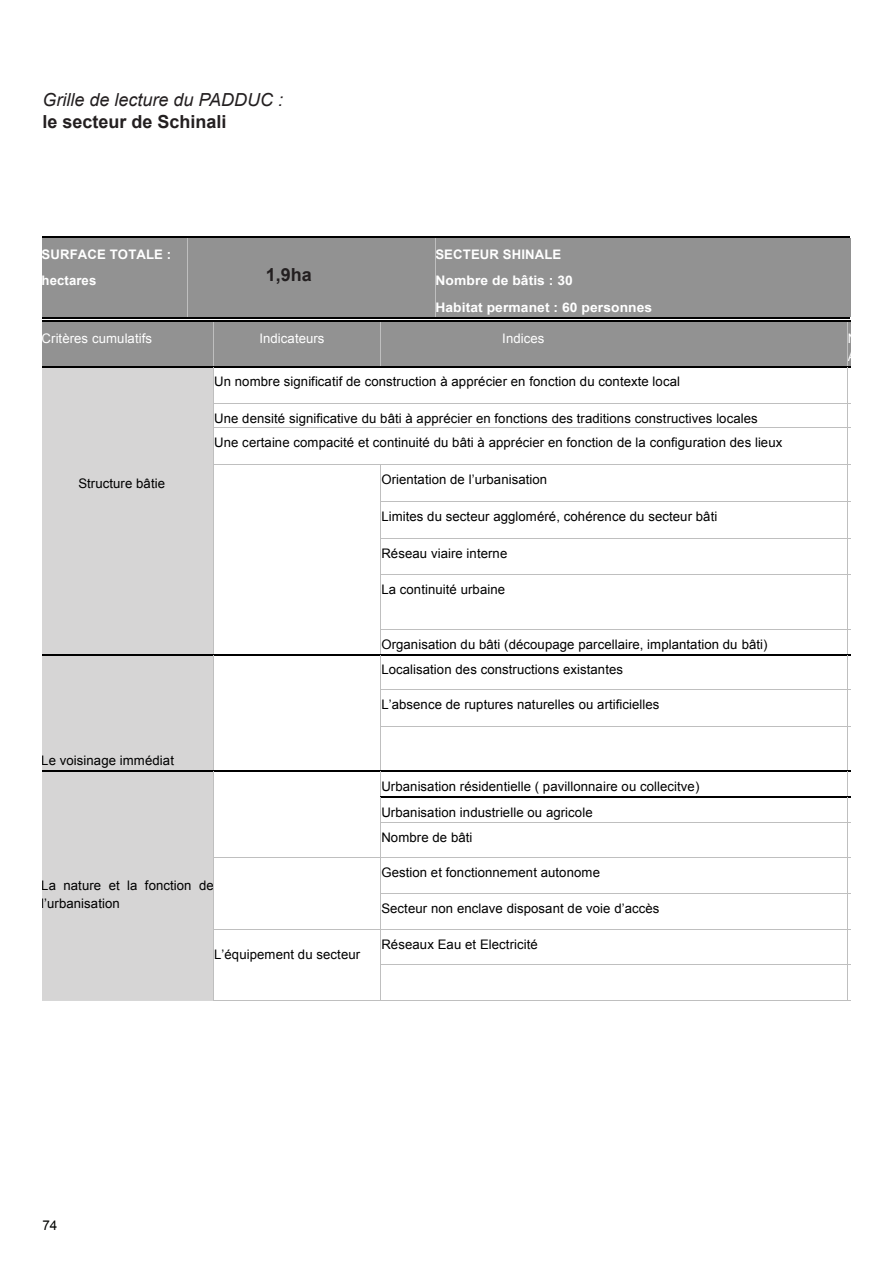
<style>
.page{position:relative;width:893px;height:1263px;background:#fff}
.page>*{position:absolute;margin:0;border:0;box-sizing:border-box;transform-origin:0 0}
.t1{font:italic 18px "Arial";color:#231f20}
.t2{font:700 18px "Arial";color:#231f20}
.t3{font:13.5px "Arial";color:#040503}
.t4{font:13.2px/25.5px "Arial";letter-spacing:.005em;color:#000}
.t5{font:700 13.2px/26.2px "Arial";letter-spacing:.005em;color:#fff}
.t6{font:13.2px "Arial";letter-spacing:.005em;color:#fff}
</style>
<div class="page">
<div style="left:43px;top:238px;width:145px;height:79px;background:#929292"></div>
<div style="left:188px;top:238px;width:247px;height:79px;background:#929292"></div>
<div style="left:435px;top:238px;width:415px;height:26px;background:#929292"></div>
<div style="left:435px;top:264px;width:415px;height:27px;background:#929292"></div>
<div style="left:435px;top:291px;width:415px;height:26px;background:#929292"></div>
<hr style="left:43px;top:237px;width:144px;height:1px;background:#000">
<hr style="left:189px;top:237px;width:246px;height:1px;background:#000">
<hr style="left:436px;top:237px;width:414px;height:1px;background:#000">
<hr style="left:43px;top:317px;width:144px;height:2px;background:#000">
<hr style="left:187px;top:238px;width:1px;height:79px;background:#bfbfbf">
<hr style="left:189px;top:317px;width:246px;height:2px;background:#000">
<hr style="left:435px;top:238px;width:1px;height:79px;background:#bfbfbf">
<hr style="left:436px;top:317px;width:414px;height:2px;background:#000">
<div style="left:43px;top:322px;width:171px;height:44px;background:#929292"></div>
<div style="left:214px;top:322px;width:167px;height:44px;background:#929292"></div>
<div style="left:381px;top:322px;width:466px;height:44px;background:#929292"></div>
<hr style="left:848px;top:322px;width:2px;height:26px;background:#929292">
<hr style="left:43px;top:321px;width:170px;height:1px;background:#000">
<hr style="left:215px;top:321px;width:166px;height:1px;background:#000">
<hr style="left:382px;top:321px;width:465px;height:1px;background:#000">
<hr style="left:213px;top:322px;width:1px;height:44px;background:#bfbfbf">
<hr style="left:381px;top:322px;width:1px;height:44px;background:#bfbfbf">
<hr style="left:847px;top:322px;width:1px;height:44px;background:#bfbfbf">
<div style="left:43px;top:368px;width:171px;height:286px;background:#d6d5d5"></div>
<hr style="left:43px;top:366px;width:170px;height:2px;background:#000">
<hr style="left:215px;top:366px;width:166px;height:2px;background:#000">
<hr style="left:382px;top:366px;width:465px;height:2px;background:#000">
<svg style="left:847px;top:348px;width:3px;height:20px"></svg>
<hr style="left:213px;top:368px;width:1px;height:35px;background:#bfbfbf">
<hr style="left:847px;top:368px;width:1px;height:35px;background:#bfbfbf">
<hr style="left:214px;top:403px;width:633px;height:1px;background:#bfbfbf">
<svg style="left:213px;top:403px;width:1px;height:26px"></svg>
<hr style="left:214px;top:428px;width:633px;height:1px;background:#bfbfbf">
<svg style="left:847px;top:403px;width:3px;height:26px"></svg>
<hr style="left:213px;top:429px;width:1px;height:35px;background:#bfbfbf">
<hr style="left:847px;top:429px;width:1px;height:35px;background:#bfbfbf">
<hr style="left:214px;top:464px;width:167px;height:1px;background:#bfbfbf">
<hr style="left:381px;top:464px;width:466px;height:1px;background:#bfbfbf">
<hr style="left:213px;top:466px;width:1px;height:35px;background:#bfbfbf">
<hr style="left:381px;top:466px;width:1px;height:35px;background:#bfbfbf">
<hr style="left:847px;top:466px;width:1px;height:35px;background:#bfbfbf">
<hr style="left:381px;top:501px;width:466px;height:1px;background:#bfbfbf">
<hr style="left:213px;top:502px;width:1px;height:36px;background:#bfbfbf">
<hr style="left:381px;top:502px;width:1px;height:36px;background:#bfbfbf">
<hr style="left:847px;top:502px;width:1px;height:36px;background:#bfbfbf">
<hr style="left:381px;top:538px;width:466px;height:1px;background:#bfbfbf">
<hr style="left:213px;top:539px;width:1px;height:36px;background:#bfbfbf">
<hr style="left:381px;top:539px;width:1px;height:36px;background:#bfbfbf">
<hr style="left:847px;top:539px;width:1px;height:36px;background:#bfbfbf">
<hr style="left:381px;top:575px;width:466px;height:1px;background:#bfbfbf">
<hr style="left:213px;top:576px;width:1px;height:53px;background:#bfbfbf">
<hr style="left:381px;top:576px;width:1px;height:53px;background:#bfbfbf">
<hr style="left:847px;top:576px;width:1px;height:53px;background:#bfbfbf">
<hr style="left:381px;top:629px;width:466px;height:1px;background:#bfbfbf">
<div style="left:43px;top:655px;width:171px;height:18px;background:#d6d5d5"></div>
<div style="left:43px;top:673px;width:171px;height:18px;background:#d6d5d5"></div>
<div style="left:43px;top:691px;width:171px;height:17px;background:#d6d5d5"></div>
<div style="left:43px;top:708px;width:171px;height:18px;background:#d6d5d5"></div>
<div style="left:43px;top:726px;width:171px;height:18px;background:#d6d5d5"></div>
<div style="left:43px;top:744px;width:171px;height:26px;background:#d6d5d5"></div>
<hr style="left:43px;top:654px;width:170px;height:1px;background:#000">
<svg style="left:213px;top:629px;width:2px;height:26px"></svg>
<hr style="left:215px;top:654px;width:166px;height:1px;background:#000">
<hr style="left:382px;top:654px;width:465px;height:1px;background:#000">
<svg style="left:847px;top:629px;width:3px;height:26px"></svg>
<hr style="left:213px;top:655px;width:1px;height:34px;background:#bfbfbf">
<hr style="left:381px;top:655px;width:1px;height:34px;background:#bfbfbf">
<hr style="left:847px;top:655px;width:1px;height:34px;background:#bfbfbf">
<hr style="left:381px;top:689px;width:466px;height:1px;background:#bfbfbf">
<hr style="left:213px;top:690px;width:1px;height:36px;background:#bfbfbf">
<hr style="left:381px;top:690px;width:1px;height:36px;background:#bfbfbf">
<hr style="left:847px;top:690px;width:1px;height:36px;background:#bfbfbf">
<hr style="left:381px;top:726px;width:466px;height:1px;background:#bfbfbf">
<hr style="left:213px;top:727px;width:1px;height:43px;background:#bfbfbf">
<hr style="left:381px;top:727px;width:1px;height:43px;background:#bfbfbf">
<hr style="left:847px;top:727px;width:1px;height:43px;background:#bfbfbf">
<div style="left:43px;top:771px;width:171px;height:229px;background:#d6d5d5"></div>
<hr style="left:43px;top:770px;width:170px;height:1px;background:#000">
<hr style="left:215px;top:770px;width:166px;height:1px;background:#000">
<hr style="left:382px;top:770px;width:465px;height:1px;background:#000">
<hr style="left:381px;top:796px;width:466px;height:1px;background:#000">
<svg style="left:213px;top:770px;width:2px;height:52px"></svg>
<hr style="left:381px;top:822px;width:466px;height:1px;background:#bfbfbf">
<svg style="left:847px;top:770px;width:3px;height:53px"></svg>
<hr style="left:213px;top:822px;width:1px;height:35px;background:#bfbfbf">
<hr style="left:381px;top:822px;width:1px;height:35px;background:#bfbfbf">
<hr style="left:847px;top:822px;width:1px;height:35px;background:#bfbfbf">
<hr style="left:214px;top:857px;width:167px;height:1px;background:#bfbfbf">
<hr style="left:381px;top:857px;width:466px;height:1px;background:#bfbfbf">
<hr style="left:213px;top:858px;width:1px;height:35px;background:#bfbfbf">
<hr style="left:381px;top:858px;width:1px;height:35px;background:#bfbfbf">
<hr style="left:847px;top:858px;width:1px;height:35px;background:#bfbfbf">
<hr style="left:381px;top:893px;width:466px;height:1px;background:#bfbfbf">
<hr style="left:213px;top:894px;width:1px;height:35px;background:#bfbfbf">
<hr style="left:381px;top:894px;width:1px;height:35px;background:#bfbfbf">
<hr style="left:847px;top:894px;width:1px;height:35px;background:#bfbfbf">
<hr style="left:214px;top:929px;width:167px;height:1px;background:#bfbfbf">
<hr style="left:381px;top:929px;width:466px;height:1px;background:#bfbfbf">
<hr style="left:213px;top:929px;width:1px;height:35px;background:#bfbfbf">
<hr style="left:381px;top:929px;width:1px;height:35px;background:#bfbfbf">
<hr style="left:847px;top:929px;width:1px;height:35px;background:#bfbfbf">
<hr style="left:381px;top:964px;width:466px;height:1px;background:#bfbfbf">
<hr style="left:43px;top:1000px;width:170px;height:1px;background:#d7d7d7">
<hr style="left:213px;top:965px;width:1px;height:35px;background:#bfbfbf">
<hr style="left:214px;top:1000px;width:167px;height:1px;background:#bfbfbf">
<hr style="left:381px;top:965px;width:1px;height:35px;background:#bfbfbf">
<hr style="left:381px;top:1000px;width:466px;height:1px;background:#bfbfbf">
<hr style="left:847px;top:965px;width:1px;height:35px;background:#bfbfbf">
<p class="t1" style="left:43px;top:88px;width:242px">Grille de lecture du PADDUC :</p>
<p class="t2" style="left:43px;top:109px;width:186px">le secteur de Schinali</p>
<p class="t5" style="left:42px;top:242px;width:131px">SURFACE TOTALE : hectares</p>
<p class="t5" style="left:435px;top:242px;width:218px">SECTEUR SHINALE<br>Nombre de bâtis : 30<br>Habitat permanet : 60 personnes</p>
<p class="t6" style="left:42px;top:330px;width:112px">Critères cumulatifs</p>
<p class="t6" style="left:259px;top:330px;width:67px">Indicateurs</p>
<p class="t6" style="left:502px;top:330px;width:44px">Indices</p>
<p class="t2" style="left:266px;top:262px;width:48px">1,9ha</p>
<p class="t4" style="left:78px;top:470px;width:88px">Structure bâtie</p>
<p class="t4" style="left:41px;top:748px;width:134px">Le voisinage immédiat</p>
<p class="t4" style="left:214px;top:369px;width:467px">Un nombre significatif de construction à apprécier en fonction du contexte local</p>
<p class="t4" style="left:214px;top:406px;width:570px;line-height:24.6px">Une densité significative du bâti à apprécier en fonctions des traditions constructives locales<br>Une certaine compacité et continuité du bâti à apprécier en fonction de la configuration des lieux</p>
<p class="t4" style="left:381px;top:467px;width:167px">Orientation de l’urbanisation</p>
<p class="t4" style="left:381px;top:504px;width:337px">Limites du secteur aggloméré, cohérence du secteur bâti</p>
<p class="t4" style="left:381px;top:540px;width:128px">Réseau viaire interne</p>
<p class="t4" style="left:381px;top:577px;width:125px">La continuité urbaine</p>
<p class="t4" style="left:381px;top:631px;width:388px">Organisation du bâti (découpage parcellaire, implantation du bâti)</p>
<p class="t4" style="left:381px;top:657px;width:243px">Localisation des constructions existantes</p>
<p class="t4" style="left:381px;top:692px;width:280px">L’absence de ruptures naturelles ou artificielles</p>
<p class="t4" style="left:41px;top:877px;width:174px;line-height:17.9px">La nature et la fonction de l’urbanisation</p>
<p class="t4" style="left:214px;top:942px;width:148px">L’équipement du secteur</p>
<p class="t4" style="left:381px;top:773px;width:320px">Urbanisation résidentielle ( pavillonnaire ou collecitve)<br>Urbanisation industrielle ou agricole<br>Nombre de bâti</p>
<p class="t4" style="left:381px;top:860px;width:220px">Gestion et fonctionnement autonome</p>
<p class="t4" style="left:381px;top:896px;width:280px">Secteur non enclave disposant de voie d’accès</p>
<p class="t4" style="left:381px;top:931px;width:158px">Réseaux Eau et Electricité</p>
<p class="t3" style="left:43px;top:1217px;width:16px">74</p>
</div>
